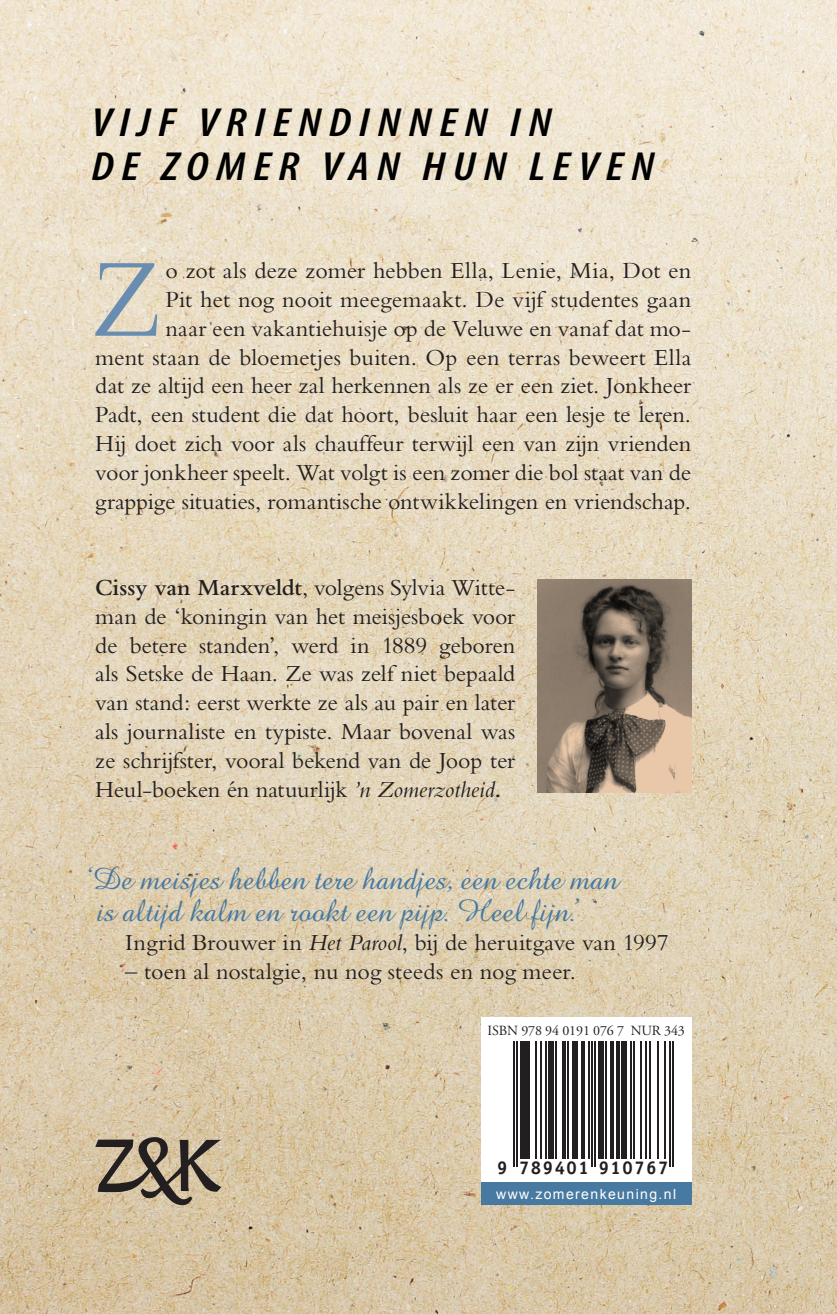
<style>
.page{position:relative;width:837px;height:1314px;background:#fff}
.page>*{position:absolute;margin:0;border:0;box-sizing:border-box;transform-origin:0 0}
.t1{font:116.6px "Bembo";color:#688db0;scale:.9 1}
.t2{font:italic 600 condensed 40.8px/44px "Myriad Pro";letter-spacing:.16em;color:#010101;scale:1.18 1}
.t3{font:32px/32px "Amazone BT";color:#4779a1}
.t4{font:24px/28.8px "Bembo";letter-spacing:-.005em;color:#231f20;text-align:right}
.t5{font:700 18.6px "Officina Serif";letter-spacing:.085em;color:#231f20}
.t6{font:14px "Adobe Garamond Pro";letter-spacing:-.01em;color:#231f20}
.t7{font:14px "Arial";letter-spacing:.1em;color:#fff}
.s1{font-weight:600}
.s2{font-style:italic}
</style>
<div class="page">
<img style="left:0;top:0;width:836px;height:107px">
<img style="left:0;top:107px;width:836px;height:1207px">
<svg style="left:95px;top:1137px;width:126px;height:68px"></svg>
<div style="left:481px;top:1017px;width:209px;height:176px;background:#fff"></div>
<div style="left:481px;top:1182px;width:209px;height:23px;background:#4779a1"></div>
<img style="left:537px;top:579px;width:153px;height:214px">
<hr style="left:513px;top:1041px;width:1px;height:126px;background:#231f20">
<hr style="left:516px;top:1041px;width:2px;height:126px;background:#231f20">
<div style="left:519px;top:1041px;width:6px;height:118px;background:#231f20"></div>
<hr style="left:526px;top:1041px;width:4px;height:118px;background:#231f20">
<hr style="left:535px;top:1041px;width:1px;height:118px;background:#231f20">
<hr style="left:540px;top:1041px;width:1px;height:118px;background:#231f20">
<hr style="left:545px;top:1041px;width:2px;height:118px;background:#231f20">
<div style="left:548px;top:1041px;width:5px;height:118px;background:#231f20"></div>
<hr style="left:555px;top:1041px;width:2px;height:118px;background:#231f20">
<hr style="left:562px;top:1041px;width:3px;height:118px;background:#231f20">
<hr style="left:567px;top:1041px;width:2px;height:118px;background:#231f20">
<div style="left:572px;top:1041px;width:5px;height:118px;background:#231f20"></div>
<svg style="left:581px;top:1041px;width:3px;height:118px"></svg>
<hr style="left:587px;top:1041px;width:2px;height:118px;background:#231f20">
<hr style="left:591px;top:1041px;width:1px;height:126px;background:#231f20">
<hr style="left:594px;top:1041px;width:2px;height:126px;background:#231f20">
<div style="left:597px;top:1041px;width:5px;height:118px;background:#231f20"></div>
<hr style="left:604px;top:1041px;width:2px;height:118px;background:#231f20">
<svg style="left:610px;top:1041px;width:3px;height:118px"></svg>
<hr style="left:616px;top:1041px;width:3px;height:118px;background:#231f20">
<div style="left:621px;top:1041px;width:5px;height:118px;background:#231f20"></div>
<hr style="left:629px;top:1041px;width:2px;height:118px;background:#231f20">
<hr style="left:633px;top:1041px;width:1px;height:118px;background:#231f20">
<hr style="left:640px;top:1041px;width:1px;height:118px;background:#231f20">
<hr style="left:645px;top:1041px;width:1px;height:118px;background:#231f20">
<hr style="left:648px;top:1041px;width:2px;height:118px;background:#231f20">
<hr style="left:657px;top:1041px;width:1px;height:118px;background:#231f20">
<hr style="left:663px;top:1041px;width:2px;height:118px;background:#231f20">
<hr style="left:668px;top:1041px;width:2px;height:126px;background:#231f20">
<hr style="left:672px;top:1041px;width:1px;height:126px;background:#231f20">
<h2 class="t2" style="left:91px;top:99px;width:478px">VIJF VRIENDINNEN IN<br>DE ZOMER VAN HUN LEVEN</h2>
<p class="t4" style="left:95px;top:256px;width:597px">o zot als deze zomer hebben Ella, Lenie, Mia, Dot en<br>Pit het nog nooit meegemaakt. De vijf studentes gaan<br>naar een vakantiehuisje op de Veluwe en vanaf dat mo-<br>ment staan de bloemetjes buiten. Op een terras beweert Ella dat ze altijd een heer zal herkennen als ze er een ziet. Jonkheer Padt, een student die dat hoort, besluit haar een lesje te leren.<br>Hij doet zich voor als chauffeur terwijl een van zijn vrienden voor jonkheer speelt. Wat volgt is een zomer die bol staat van de grappige situaties, romantische ontwikkelingen en vriendschap.</p>
<h1 class="t1" style="left:91px;top:231px;width:80px">Z</h1>
<p class="t4" style="left:95px;top:573px;width:421px;text-align:justify"><span class="s1">Cissy van Marxveldt</span>, volgens Sylvia Witte&shy;man de ‘koningin van het meisjesboek voor de betere standen’, werd in 1889 geboren als Setske de Haan. Ze was zelf niet bepaald van stand: eerst werkte ze als au pair en later als journaliste en typiste. Maar bovenal was ze schrijfster, vooral bekend van de Joop ter Heul-boeken én natuurlijk <span class="s2">’n Zomerzotheid</span><span class="s1">.</span></p>
<h3 class="t3" style="left:97px;top:864px;width:523px;text-indent:-11px">‘De meisjes hebben tere handjes, een echte man is altijd kalm en rookt een pijp. Heel fijn.’</h3>
<p class="t4" style="left:125px;top:928px;width:544px">Ingrid Brouwer in <span class="s2">Het Parool</span>, bij de heruitgave van 1997</p>
<p class="t4" style="left:125px;top:956px;width:452px">– toen al nostalgie, nu nog steeds en nog meer.</p>
<p class="t6" style="left:487px;top:1022px;width:199px">ISBN 978 94 0191 076 7 NUR 343</p>
<p class="t5" style="left:497px;top:1155px;width:173px">9 789401 910767</p>
<p class="t7" style="left:496px;top:1185px;width:181px">www.zomerenkeuning.nl</p>
</div>
